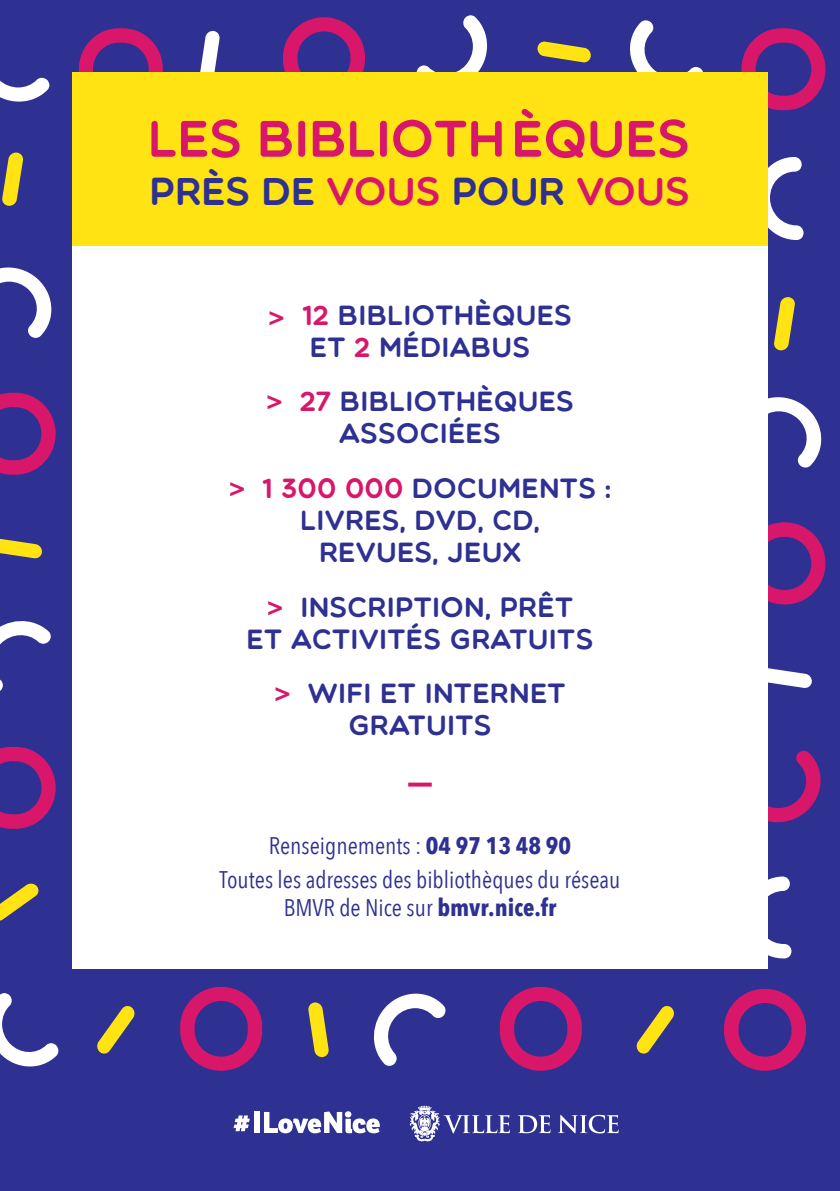
<style>
.page{position:relative;width:840px;height:1191px;background:#fff}
.page>*{position:absolute;margin:0;border:0;box-sizing:border-box;transform-origin:0 0}
.t1{font:51.8px "Multicolore";color:#d9176a}
.t2{font:39px "Multicolore";color:#2e3092}
.t3{font:28px/32px "Multicolore";letter-spacing:.01em;color:#2e3092;text-align:center}
.t4{font:24px/33.6px "Avenir Next Condensed";color:#2e3092;text-align:center}
.s1{color:#d9176a}
.s2{font-family:"Bauhaus";font-weight:700;color:#d9176a}
.s3{font-weight:700}
</style>
<div class="page">
<div style="left:0;top:0;width:839px;height:1191px;background:#2e3092"></div>
<svg style="left:0;top:267px;width:52px;height:71px"></svg>
<svg style="left:0;top:538px;width:42px;height:21px"></svg>
<svg style="left:0;top:392px;width:56px;height:83px"></svg>
<svg style="left:0;top:621px;width:51px;height:70px"></svg>
<svg style="left:0;top:883px;width:39px;height:38px"></svg>
<svg style="left:0;top:746px;width:56px;height:83px"></svg>
<svg style="left:2px;top:152px;width:21px;height:54px"></svg>
<svg style="left:0;top:77px;width:49px;height:25px"></svg>
<svg style="left:78px;top:28px;width:85px;height:44px"></svg>
<svg style="left:537px;top:41px;width:53px;height:22px"></svg>
<svg style="left:416px;top:15px;width:71px;height:57px"></svg>
<svg style="left:200px;top:31px;width:20px;height:41px"></svg>
<svg style="left:283px;top:17px;width:82px;height:55px"></svg>
<svg style="left:724px;top:988px;width:81px;height:83px"></svg>
<svg style="left:0;top:993px;width:59px;height:74px"></svg>
<svg style="left:308px;top:1002px;width:21px;height:55px"></svg>
<svg style="left:180px;top:986px;width:82px;height:85px"></svg>
<svg style="left:373px;top:993px;width:72px;height:73px"></svg>
<svg style="left:636px;top:1006px;width:38px;height:48px"></svg>
<svg style="left:499px;top:986px;width:82px;height:85px"></svg>
<svg style="left:774px;top:297px;width:21px;height:54px"></svg>
<svg style="left:767px;top:397px;width:55px;height:71px"></svg>
<svg style="left:767px;top:667px;width:44px;height:21px"></svg>
<svg style="left:767px;top:522px;width:58px;height:82px"></svg>
<svg style="left:767px;top:750px;width:53px;height:76px"></svg>
<svg style="left:767px;top:876px;width:25px;height:82px"></svg>
<svg style="left:630px;top:20px;width:73px;height:52px"></svg>
<svg style="left:767px;top:157px;width:36px;height:83px"></svg>
<svg style="left:741px;top:28px;width:84px;height:82px"></svg>
<div style="left:72px;top:72px;width:695px;height:896px;background:#fff"></div>
<div style="left:72px;top:72px;width:695px;height:174px;background:#ffe312"></div>
<hr style="left:839px;top:187px;width:1px;height:1004px;background:#2e3092">
<hr style="left:839px;top:198px;width:1px;height:596px;background:#ffe312">
<hr style="left:839px;top:0;width:1px;height:198px;background:#fff">
<svg style="left:409px;top:1105px;width:100px;height:36px"></svg>
<svg style="left:517px;top:1115px;width:33px;height:18px"></svg>
<svg style="left:558px;top:1114px;width:60px;height:19px"></svg>
<svg style="left:233px;top:1115px;width:17px;height:16px"></svg>
<div style="left:254px;top:1112px;width:5px;height:21px;background:#fff"></div>
<svg style="left:264px;top:1111px;width:115px;height:22px"></svg>
<svg style="left:408px;top:782px;width:23px;height:4px"></svg>
<svg style="left:97px;top:1006px;width:38px;height:48px"></svg>
<h1 class="t1" style="left:148px;top:107px;width:543px">LES BIBLIOTHÈQUES</h1>
<h2 class="t2" style="left:149px;top:167px;width:541px">PRÈS DE <span class="s1">VOUS</span> POUR <span class="s1">VOUS</span></h2>
<p class="t3" style="left:268px;top:298px;width:305px"><span class="s2">&gt;</span> <span class="s1">12</span> BIBLIOTHÈQUES<br>ET <span class="s1">2</span> MÉDIABUS</p>
<p class="t3" style="left:266px;top:384px;width:309px"><span class="s2">&gt;</span> <span class="s1">27</span> BIBLIOTHÈQUES<br>ASSOCIÉES</p>
<p class="t3" style="left:228px;top:471px;width:384px"><span class="s2">&gt;</span> <span class="s1">1 300 000</span> DOCUMENTS :<br>LIVRES, DVD, CD,<br>REVUES, JEUX</p>
<p class="t3" style="left:246px;top:590px;width:348px"><span class="s2">&gt;</span> INSCRIPTION, PRÊT<br>ET ACTIVITÉS GRATUITS</p>
<p class="t3" style="left:274px;top:676px;width:293px"><span class="s2">&gt;</span> WIFI ET INTERNET<br>GRATUITS</p>
<p class="t4" style="left:219px;top:827px;width:402px">Renseignements : <span class="s3">04 97 13 48 90<br></span>Toutes les adresses des bibliothèques du réseau</p>
<p class="t4" style="left:283px;top:889px;width:274px">BMVR de Nice sur <span class="s3">bmvr.nice.fr</span></p>
</div>
